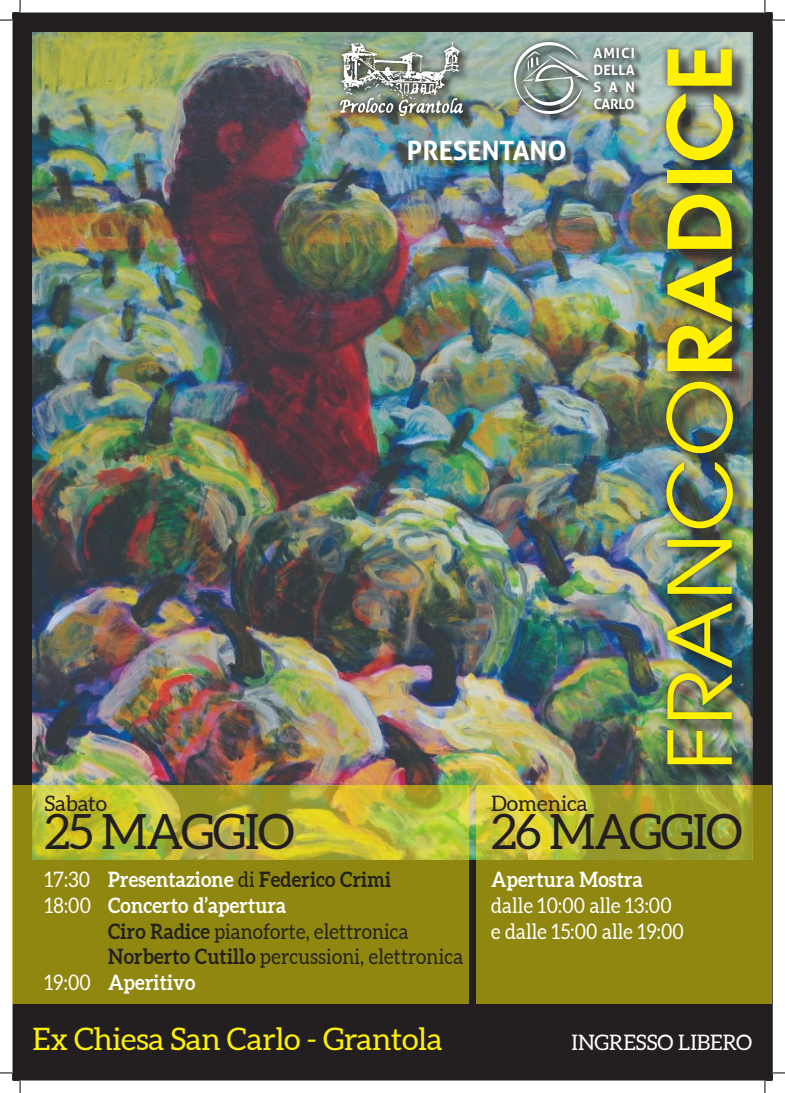
<style>
.page{position:relative;width:785px;height:1093px;background:#fff}
.page>*{position:absolute;margin:0;border:0;box-sizing:border-box;transform-origin:0 0}
.t1{font:86.88px "Avant Garde";letter-spacing:.01em;color:#fff101;scale:1.05 1}
.t2{font:48.62px "Aleo";letter-spacing:-.03em;color:#231f20}
.t3{font:30.88px "Aleo";letter-spacing:-.01em;color:#fff101}
.t4{font:700 26.62px "Aller";color:#fff}
.t5{font:700 21.25px/25.6px "Aleo";letter-spacing:.01em;color:#fff;scale:.9 1}
.t6{font:21.25px "Aleo";letter-spacing:.01em;color:#22211a;scale:.9 1}
.t7{font:21.25px/25.6px "Aleo";letter-spacing:.01em;color:#fff;scale:.9 1}
.t8{font:21.25px "Aleo";letter-spacing:.01em;color:#fff}
.t9{font:21.25px "Aleo";color:#231f20}
.t10{font:700 14.12px/17px "Aller";letter-spacing:.02em;color:#fff;text-align:justify}
.s1{font-weight:600}
.s2{font-weight:400}
.s3{font-weight:400;color:#22211a}
.s4{color:#22211a}
.s5{font-weight:700}
</style>
<div class="page">
<div style="left:13px;top:13px;width:759px;height:1067px;background:#231f20"></div>
<img style="left:33px;top:33px;width:719px;height:826px">
<svg style="left:13px;top:785px;width:456px;height:219px;background:#9e971b"></svg>
<svg style="left:476px;top:785px;width:296px;height:219px;background:#9b941b"></svg>
<div style="left:342px;top:45px;width:131px;height:81px;background:#231f20;opacity:.75"></div>
<img style="left:335px;top:38px;width:133px;height:82px">
<img style="left:340px;top:43px;width:122px;height:72px">
<div style="left:410px;top:142px;width:164px;height:27px;background:#231f20;opacity:.75"></div>
<div style="left:516px;top:44px;width:82px;height:80px;background:#231f20;opacity:.75"></div>
<svg style="left:509px;top:38px;width:83px;height:80px"></svg>
<img style="left:514px;top:43px;width:74px;height:70px">
<div style="left:594px;top:49px;width:49px;height:69px;background:#231f20;opacity:.75"></div>
<svg style="left:588px;top:42px;width:51px;height:72px;background:#7d8a85"></svg>
<div style="left:668px;top:51px;width:82px;height:731px;background:#231f20;opacity:.75"></div>
<div style="left:659px;top:42px;width:80px;height:729px;background:#231f20;opacity:.75"></div>
<svg style="left:0;top:20px;width:13px;height:1px"></svg>
<svg style="left:20px;top:0;width:1px;height:13px"></svg>
<svg style="left:772px;top:20px;width:12px;height:1px"></svg>
<svg style="left:764px;top:0;width:1px;height:13px"></svg>
<svg style="left:0;top:1072px;width:13px;height:1px"></svg>
<svg style="left:20px;top:1080px;width:1px;height:12px"></svg>
<svg style="left:772px;top:1072px;width:12px;height:1px"></svg>
<svg style="left:764px;top:1080px;width:1px;height:12px"></svg>
<p class="t4" style="left:407px;top:134px;width:161px">PRESENTANO</p>
<p class="t10" style="left:593px;top:44px;width:43px">AMICI DELLA SAN CARLO</p>
<p class="t9" style="left:44px;top:790px;width:64px">Sabato</p>
<p class="t9" style="left:491px;top:790px;width:98px">Domenica</p>
<h1 class="t1" style="left:648px;top:770px;width:693px;rotate:-90deg">FRANCO<span class="s1">RADICE</span></h1>
<h2 class="t2" style="left:44px;top:803px;width:252px">25 MAGGIO</h2>
<h2 class="t2" style="left:491px;top:803px;width:253px">26 MAGGIO</h2>
<p class="t5" style="left:44px;top:867px;width:386px"><span class="s2">17:30</span> Presentazione <span class="s3">di</span> <span class="s4">Federico Crimi<br></span><span class="s2">18:00</span> Concerto d’apertura</p>
<p class="t6" style="left:108px;top:918px;width:335px"><span class="s5">Ciro Radice</span> pianoforte, elettronica</p>
<p class="t6" style="left:108px;top:944px;width:396px"><span class="s5">Norberto Cutillo</span> percussioni, elettronica</p>
<p class="t5" style="left:44px;top:970px;width:169px"><span class="s2">19:00</span> Aperitivo</p>
<p class="t5" style="left:491px;top:867px;width:170px">Apertura Mostra</p>
<p class="t7" style="left:491px;top:893px;width:215px">dalle 10:00 alle 13:00 e dalle 15:00 alle 19:00</p>
<h3 class="t3" style="left:33px;top:1020px;width:411px">Ex Chiesa San Carlo - Grantola</h3>
<p class="t8" style="left:571px;top:1029px;width:182px">INGRESSO LIBERO</p>
</div>
